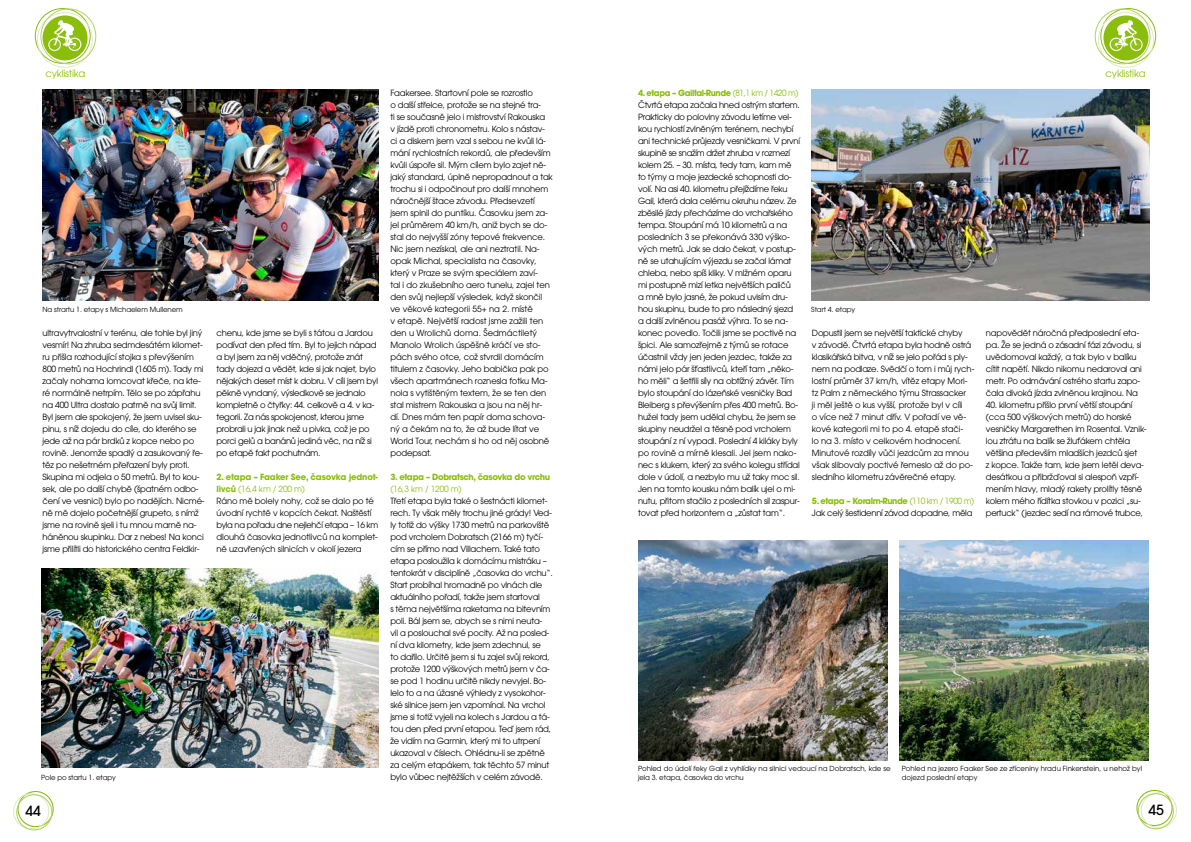
<style>
.page{position:relative;width:1191px;height:842px;background:#fff}
.page>*{position:absolute;margin:0;border:0;box-sizing:border-box;transform-origin:0 0}
.t1{font:500 14px "ITC Avant Garde Pro";color:#000}
.t2{font:10px "ITC Avant Garde Pro";letter-spacing:-.02em;color:#8bbd0d}
.t3{font:8.5px/12px "ITC Avant Garde Pro";letter-spacing:-.02em;color:#000}
.t4{font:700 8.5px "ITC Avant Garde Pro";letter-spacing:-.04em;color:#8bbd0d}
.t5{font:8.5px "ITC Avant Garde Pro";letter-spacing:-.02em;color:#8bbd0d}
.t6{font:7px/9px "ITC Avant Garde Pro";color:#000}
.s1{font-weight:700;color:#8bbd0d}
.s2{color:#8bbd0d}
</style>
<div class="page">
<div style="left:18px;top:791px;width:36px;height:36px;border:1px solid #8bbd0d;border-radius:50%"></div>
<div style="left:13px;top:793px;width:36px;height:36px;border:1px solid #deecc1;border-radius:50%"></div>
<div style="left:16px;top:794px;width:36px;height:36px;border:1px solid #b1d168;border-radius:50%"></div>
<div style="left:35px;top:8px;width:56px;height:56px;border:1px solid #8bbd0d;border-radius:50%"></div>
<div style="left:1100px;top:8px;width:56px;height:56px;border:1px solid #8bbd0d;border-radius:50%"></div>
<div style="left:37px;top:12px;width:56px;height:56px;border:1px solid #deecc1;border-radius:50%"></div>
<div style="left:1098px;top:12px;width:56px;height:56px;border:1px solid #deecc1;border-radius:50%"></div>
<div style="left:40px;top:8px;width:56px;height:56px;border:1px solid #b1d168;border-radius:50%"></div>
<div style="left:1094px;top:8px;width:56px;height:56px;border:1px solid #b1d168;border-radius:50%"></div>
<div style="left:43px;top:15px;width:44px;height:45px;background:#8bbd0d;border-radius:50%"></div>
<div style="left:1103px;top:15px;width:45px;height:45px;background:#8bbd0d;border-radius:50%"></div>
<img style="left:43px;top:89px;width:335px;height:211px">
<img style="left:638px;top:540px;width:249px;height:220px">
<img style="left:899px;top:540px;width:249px;height:220px">
<svg style="left:48px;top:20px;width:34px;height:31px"></svg>
<svg style="left:1109px;top:20px;width:33px;height:31px"></svg>
<img style="left:42px;top:568px;width:336px;height:200px">
<img style="left:812px;top:89px;width:337px;height:211px">
<div style="left:1136px;top:790px;width:36px;height:36px;border:1px solid #8bbd0d;border-radius:50%"></div>
<div style="left:1140px;top:792px;width:37px;height:36px;border:1px solid #deecc1;border-radius:50%"></div>
<div style="left:1137px;top:793px;width:36px;height:36px;border:1px solid #b1d168;border-radius:50%"></div>
<p class="t2" style="left:45px;top:67px;width:41px">cyklistika</p>
<p class="t2" style="left:1105px;top:67px;width:41px">cyklistika</p>
<p class="t3" style="left:390px;top:87px;width:164px">Faakersee. Startovní pole se rozrostlo<br>o další střelce, protože se na stejné tra-<br>ti se současně jelo i mistrovství Rakouska<br>v jízdě proti chronometru. Kolo s nástav&shy;ci a diskem jsem vzal s sebou ne kvůli lá&shy;mání rychlostních rekordů, ale především kvůli úspoře sil. Mým cílem bylo zajet ně&shy;jaký standard, úplně nepropadnout a tak trochu si i odpočinout pro další mnohem náročnější štace závodu. Předsevzetí jsem splnil do puntíku. Časovku jsem za&shy;jel průměrem 40 km/h, aniž bych se do&shy;stal do nejvyšší zóny tepové frekvence.<br>Nic jsem nezískal, ale ani neztratil. Na&shy;opak Michal, specialista na časovky, který v Praze se svým speciálem zaví-<br>tal i do zkušebního aero tunelu, zajel ten den svůj nejlepší výsledek, když skončil ve věkové kategorii 55+ na 2. místě<br>v etapě. Největší radost jsme zažili ten den u Wrolichů doma. Šedmáctiletý Manolo Wrolich úspěšně kráčí ve sto&shy;pách svého otce, což stvrdil domácím titulem z časovky. Jeho babička pak po všech apartmánech roznesla fotku Ma&shy;nola s vytištěným textem, že se ten den stal mistrem Rakouska a jsou na něj hr&shy;dí. Dnes mám ten papír doma schova&shy;ný a čekám na to, že až bude lítat ve World Tour, nechám si ho od něj osobně podepsat.</p>
<p class="t4" style="left:390px;top:471px;width:161px">3. etapa – Dobratsch, časovka do vrchu</p>
<p class="t5" style="left:390px;top:484px;width:73px">(16,3 km / 1200 m)</p>
<p class="t3" style="left:390px;top:495px;width:164px">Třetí etapa byla také o šestnácti kilomet&shy;rech. Ty však měly trochu jiné grády! Ved&shy;ly totiž do výšky 1730 metrů na parkoviště pod vrcholem Dobratsch (2166 m) tyčí&shy;cím se přímo nad Villachem. Také tato etapa posloužila k domácímu mistráku – tentokrát v disciplíně „časovka do vrchu“.<br>Start probíhal hromadně po vlnách dle aktuálního pořadí, takže jsem startoval<br>s těma největšíma raketama na bitevním poli. Bál jsem se, abych se s nimi neuta-<br>vil a poslouchal své pocity. Až na posled&shy;ní dva kilometry, kde jsem zdechnul, se<br>to dařilo. Určitě jsem si tu zajel svůj rekord, protože 1200 výškových metrů jsem v ča&shy;se pod 1 hodinu určitě nikdy nevyjel. Bo&shy;lelo to a na úžasné výhledy z vysokohor&shy;ské silnice jsem jen vzpomínal. Na vrchol jsme si totiž vyjeli na kolech s Jardou a tá&shy;tou den před první etapou. Teď jsem rád, že vidím na Garmin, který mi to utrpení ukazoval v číslech. Ohlédnu-li se zpětně za celým etapákem, tak těchto 57 minut bylo vůbec nejtěžších v celém závodě.</p>
<p class="t3" style="left:638px;top:87px;width:164px"><span class="s1">4. etapa – Gailtal-Runde</span> <span class="s2">(81,1 km / 1420 m)<br></span>Čtvrtá etapa začala hned ostrým startem.<br>Prakticky do poloviny závodu letíme vel&shy;kou rychlostí zvlněným terénem, nechybí ani technické průjezdy vesničkami. V první skupině se snažím držet zhruba v rozmezí kolem 25. – 30. místa, tedy tam, kam mě to týmy a moje jezdecké schopnosti do&shy;volí. Na asi 40. kilometru přejíždíme řeku Gail, která dala celému okruhu název. Ze zběsilé jízdy přecházíme do vrchařského tempa. Stoupání má 10 kilometrů a na posledních 3 se překonává 330 výško&shy;vých metrů. Jak se dalo čekat, v postup&shy;ně se utahujícím výjezdu se začal lámat chleba, nebo spíš kliky. V mlžném oparu mi postupně mizí letka největších paličů<br>a mně bylo jasné, že pokud uvisím dru&shy;hou skupinu, bude to pro následný sjezd a další zvlněnou pasáž výhra. To se na&shy;konec povedlo. Točili jsme se poctivě na špici. Ale samozřejmě z týmů se rotace účastnil vždy jen jeden jezdec, takže za námi jelo pár šťastlivců, kteří tam „něko&shy;ho měli“ a šetřili síly na obtížný závěr. Tím bylo stoupání do lázeňské vesničky Bad Bleiberg s převýšením přes 400 metrů. Bo&shy;hužel tady jsem udělal chybu, že jsem se skupiny neudržel a těsně pod vrcholem stoupání z ní vypadl. Poslední 4 kiláky byly po rovině a mírně klesali. Jel jsem nako&shy;nec s klukem, který za svého kolegu střídal dole v údolí, a nezbylo mu už taky moc sil.<br>Jen na tomto kousku nám balík ujel o mi&shy;nutu, přitom stačilo z posledních sil zaspur&shy;tovat před horizontem a „zůstat tam“.</p>
<p class="t6" style="left:811px;top:305px;width:46px">Start 4. etapy</p>
<p class="t6" style="left:43px;top:305px;width:142px">Na strartu 1. etapy s Michaelem Mullenem</p>
<p class="t3" style="left:43px;top:327px;width:164px">ultravytrvalostní v terénu, ale tohle byl jiný vesmír! Na zhruba sedmdesátém kilomet&shy;ru přišla rozhodující stojka s převýšením 800 metrů na Hochrindl (1605 m). Tady mi začaly nohama lomcovat křeče, na kte&shy;ré normálně netrpím. Tělo se po zápřahu na 400 Ultra dostalo patrně na svůj limit.<br>Byl jsem ale spokojený, že jsem uvisel sku&shy;pinu, s níž dojedu do cíle, do kterého se jede až na pár brdků z kopce nebo po rovině. Jenomže spadlý a zasukovaný ře&shy;těz po nešetrném přeřazení byly proti.<br>Skupina mi odjela o 50 metrů. Byl to kou&shy;sek, ale po další chybě (špatném odbo&shy;čení ve vesnici) bylo po nadějích. Nicmé&shy;ně mě dojelo početnější grupeto, s nímž jsme na rovině sjeli i tu mnou marně na&shy;háněnou skupinku. Dar z nebes! Na konci jsme přilítli do historického centra Feldkir-</p>
<p class="t3" style="left:216px;top:327px;width:163px">chenu, kde jsme se byli s tátou a Jardou podívat den před tím. Byl to jejich nápad a byl jsem za něj vděčný, protože znát tady dojezd a vědět, kde si jak najet, bylo nějakých deset míst k dobru. V cíli jsem byl pěkně vyndaný, výsledkově se jednalo kompletně o čtyřky: 44. celkově a 4. v ka&shy;tegorii. Za nás spokojenost, kterou jsme probrali u jak jinak než u pivka, což je po porci gelů a banánů jediná věc, na níž si po etapě fakt pochutnám.</p>
<p class="t3" style="left:216px;top:471px;width:163px"><span class="s1">2. etapa – Faaker See, časovka jednot&shy;livců</span> <span class="s2">(16,4 km / 200 m)<br></span>Ráno mě bolely nohy, což se dalo po té úvodní rychtě v kopcích čekat. Naštěstí byla na pořadu dne nejlehčí etapa – 16 km dlouhá časovka jednotlivců na komplet&shy;ně uzavřených silnicích v okolí jezera</p>
<p class="t3" style="left:812px;top:327px;width:164px">Dopustil jsem se největší taktické chyby<br>v závodě. Čtvrtá etapa byla hodně ostrá klasikářská bitva, v níž se jelo pořád s ply&shy;nem na podlaze. Svědčí o tom i můj rych&shy;lostní průměr 37 km/h, vítěz etapy Mori&shy;tz Palm z německého týmu Strassacker<br>ji měl ještě o kus vyšší, protože byl v cíli<br>o více než 7 minut dřív. V pořadí ve vě&shy;kové kategorii mi to po 4. etapě stači-<br>lo na 3. místo v celkovém hodnocení.<br>Minutové rozdíly vůči jezdcům za mnou však slibovaly poctivé řemeslo až do po&shy;sledního kilometru závěrečné etapy.</p>
<p class="t3" style="left:812px;top:495px;width:164px"><span class="s1">5. etapa – Koralm-Runde</span> <span class="s2">(110 km / 1900 m)<br></span>Jak celý šestidenní závod dopadne, měla</p>
<p class="t3" style="left:986px;top:327px;width:157px">napovědět náročná předposlední eta&shy;pa. Že se jedná o zásadní fázi závodu, si uvědomoval každý, a tak bylo v balíku cítit napětí. Nikdo nikomu nedaroval ani metr. Po odmávání ostrého startu zapo&shy;čala divoká jízda zvlněnou krajinou. Na</p>
<p class="t3" style="left:986px;top:399px;width:162px">40. kilometru přišlo první větší stoupání (cca 500 výškových metrů) do horské vesničky Margarethen im Rosental. Vznik&shy;lou ztrátu na balík se žluťákem chtěla většina především mladších jezdců sjet<br>z kopce. Takže tam, kde jsem letěl deva&shy;desátkou a přibržďoval si alespoň vzpří&shy;mením hlavy, mladý rakety prolítly těsně kolem mého řídítka stovkou v pozici „su&shy;pertuck“ (jezdec sedí na rámové trubce,</p>
<p class="t6" style="left:638px;top:764px;width:254px">Pohled do údolí řeky Gail z vyhlídky na silnici vedoucí na Dobratsch, kde se jela 3. etapa, časovka do vrchu</p>
<p class="t6" style="left:901px;top:764px;width:242px">Pohled na jezero Faaker See ze zříceniny hradu Finkenstein, u nehož byl</p>
<p class="t6" style="left:41px;top:773px;width:76px">Pole po startu 1. etapy</p>
<p class="t6" style="left:901px;top:773px;width:77px">dojezd poslední etapy</p>
<h1 class="t1" style="left:25px;top:802px;width:17px">44</h1>
<h1 class="t1" style="left:1148px;top:801px;width:17px">45</h1>
</div>
